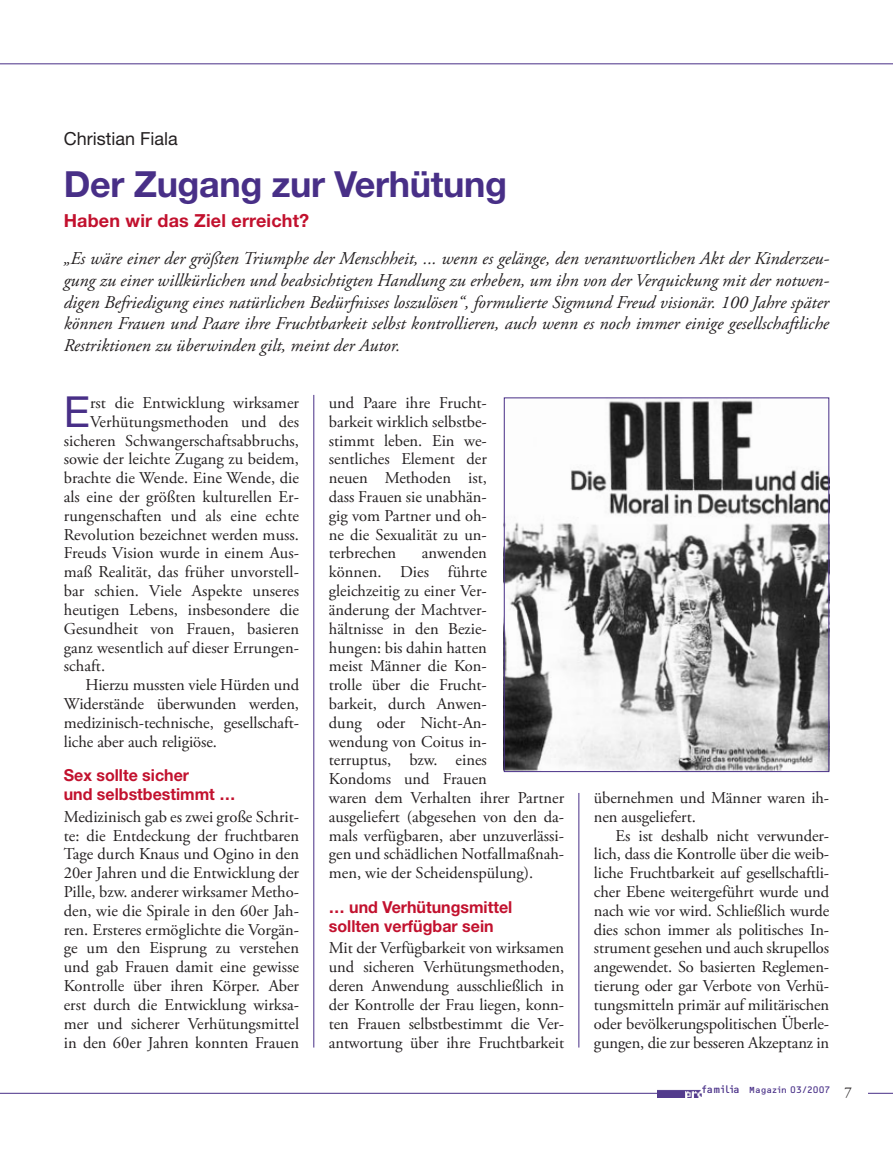
<style>
.page{position:relative;width:893px;height:1149px;background:#fff}
.page>*{position:absolute;margin:0;border:0;box-sizing:border-box;transform-origin:0 0}
.t1{font:42.75px "Helvetica Neue LT Pro";color:#482f87}
.t2{font:700 36px "Helvetica Neue LT Pro";letter-spacing:-.01em;color:#482f87}
.t3{font:italic 18px/21.8px "Adobe Garamond Pro";color:#231f20;text-align:justify}
.t4{font:700 18px "Helvetica Neue LT Pro";letter-spacing:.01em;color:#c2112e}
.t5{font:18px "Helvetica Neue LT Pro";color:#231f20}
.t6{font:16.5px/18.8px "Adobe Garamond Pro";color:#231f20;text-align:justify}
.t7{font:700 16.5px/18.8px "Helvetica Neue LT Pro";color:#c2112e}
.t8{font:15px "Adobe Garamond Pro";color:#231f20}
.t9{font:9px "OCRB Std";letter-spacing:-.08em;color:#482f87}
.s1{font-size:10.5px}
</style>
<div class="page">
<hr style="left:0;top:63px;width:893px;height:1px;background:#482f87">
<hr style="left:0;top:1092px;width:893px;height:1px;background:#482f87">
<div style="left:829px;top:1085px;width:38px;height:17px;background:#fff"></div>
<div style="left:700px;top:1084px;width:49px;height:19px;background:#fff"></div>
<div style="left:745px;top:1087px;width:91px;height:10px;background:#fff"></div>
<img style="left:657px;top:1089px;width:45px;height:7px">
<hr style="left:313px;top:395px;width:1px;height:652px;background:#482f87">
<hr style="left:578px;top:792px;width:1px;height:255px;background:#482f87">
<img style="left:506px;top:400px;width:321px;height:369px">
<div style="left:504px;top:397px;width:325px;height:374px;border:1px solid #482f87"></div>
<p class="t5" style="left:64px;top:128px;width:115px">Christian Fiala</p>
<h2 class="t2" style="left:64px;top:162px;width:445px">Der Zugang zur Verhütung</h2>
<p class="t4" style="left:64px;top:210px;width:247px">Haben wir das Ziel erreicht?</p>
<p class="t3" style="left:64px;top:248px;width:767px">„Es wäre einer der größten Triumphe der Menschheit, ... wenn es gelänge, den verantwortlichen Akt der Kinderzeu&shy;gung zu einer willkürlichen und beabsichtigten Handlung zu erheben, um ihn von der Verquickung mit der notwen&shy;digen Befriedigung eines natürlichen Bedürfnisses loszulösen“, formulierte Sigmund Freud visionär. 100 Jahre später können Frauen und Paare ihre Fruchtbarkeit selbst kontrollieren, auch wenn es noch immer einige gesellschaftliche Restriktionen zu überwinden gilt, meint der Autor.</p>
<h1 class="t1" style="left:64px;top:386px;width:28px">E</h1>
<p class="t6" style="left:90px;top:394px;width:210px">rst die Entwicklung wirksamer</p>
<p class="t6" style="left:90px;top:412px;width:210px">Verhütungsmethoden und des</p>
<p class="t6" style="left:64px;top:431px;width:237px">sicheren Schwangerschaftsabbruchs,</p>
<p class="t6" style="left:64px;top:450px;width:237px">sowie der leichte Zugang zu beidem,</p>
<p class="t6" style="left:64px;top:469px;width:237px">brachte die Wende. Eine Wende, die</p>
<p class="t6" style="left:64px;top:488px;width:237px">als eine der größten kulturellen Er-</p>
<p class="t6" style="left:64px;top:506px;width:237px">rungenschaften und als eine echte</p>
<p class="t6" style="left:64px;top:525px;width:237px">Revolution bezeichnet werden muss.</p>
<p class="t6" style="left:64px;top:544px;width:237px">Freuds Vision wurde in einem Aus-</p>
<p class="t6" style="left:64px;top:563px;width:237px">maß Realität, das früher unvorstell-</p>
<p class="t6" style="left:64px;top:582px;width:237px">bar schien. Viele Aspekte unseres</p>
<p class="t6" style="left:64px;top:600px;width:237px">heutigen Lebens, insbesondere die</p>
<p class="t6" style="left:64px;top:619px;width:237px">Gesundheit von Frauen, basieren</p>
<p class="t6" style="left:64px;top:638px;width:237px">ganz wesentlich auf dieser Errungen-</p>
<p class="t6" style="left:64px;top:657px;width:43px">schaft.</p>
<p class="t6" style="left:85px;top:676px;width:215px">Hierzu mussten viele Hürden und</p>
<p class="t6" style="left:64px;top:694px;width:237px">Widerstände überwunden werden,</p>
<p class="t6" style="left:64px;top:713px;width:237px">medizinisch-technische, gesellschaft-</p>
<p class="t6" style="left:64px;top:732px;width:155px">liche aber auch religiöse.</p>
<p class="t7" style="left:64px;top:765px;width:173px">Sex sollte sicher<br>und selbstbestimmt …</p>
<p class="t6" style="left:64px;top:807px;width:237px">Medizinisch gab es zwei große Schrit&shy;te: die Entdeckung der fruchtbaren Tage durch Knaus und Ogino in den 20er Jahren und die Entwicklung der Pille, bzw. anderer wirksamer Metho&shy;den, wie die Spirale in den 60er Jah&shy;ren. Ersteres ermöglichte die Vorgän&shy;ge um den Eisprung zu verstehen und gab Frauen damit eine gewisse Kontrolle über ihren Körper. Aber erst durch die Entwicklung wirksa&shy;mer und sicherer Verhütungsmittel in den 60er Jahren konnten Frauen</p>
<p class="t6" style="left:329px;top:394px;width:160px">und Paare ihre Frucht&shy;barkeit wirklich selbstbe&shy;stimmt leben. Ein we&shy;sentliches Element der neuen Methoden ist, dass Frauen sie unabhän&shy;gig vom Partner und oh&shy;ne die Sexualität zu un&shy;terbrechen</p>
<p class="t6" style="left:329px;top:544px;width:237px;text-align:left;text-indent:93px">anwenden<br>können. Dies führte<br>gleichzeitig zu einer Ver-<br>änderung der Machtver-<br>hältnisse in den Bezie-<br>hungen: bis dahin hatten<br>meist Männer die Kon-<br>trolle über die Frucht-<br>barkeit, durch Anwen-<br>dung oder Nicht-An-<br>wendung von Coitus in-<br>terruptus, bzw. eines<br>Kondoms und Frauen<br>waren dem Verhalten ihrer Partner ausgeliefert (abgesehen von den da&shy;mals verfügbaren, aber unzuverlässi&shy;gen und schädlichen Notfallmaßnah&shy;men, wie der Scheidenspülung).</p>
<p class="t7" style="left:329px;top:896px;width:185px">… und Verhütungsmittel sollten verfügbar sein</p>
<p class="t6" style="left:329px;top:939px;width:237px">Mit der Verfügbarkeit von wirksamen und sicheren Verhütungsmethoden, deren Anwendung ausschließlich in der Kontrolle der Frau liegen, konn&shy;ten Frauen selbstbestimmt die Ver&shy;antwortung über ihre Fruchtbarkeit</p>
<p class="t6" style="left:594px;top:788px;width:237px">übernehmen und Männer waren ih&shy;nen ausgeliefert.</p>
<p class="t6" style="left:594px;top:826px;width:237px;text-indent:22px">Es ist deshalb nicht verwunder&shy;lich, dass die Kontrolle über die weib&shy;liche Fruchtbarkeit auf gesellschaftli&shy;cher Ebene weitergeführt wurde und nach wie vor wird. Schließlich wurde dies schon immer als politisches In&shy;strument gesehen und auch skrupellos angewendet. So basierten Reglemen&shy;tierung oder gar Verbote von Verhü&shy;tungsmitteln primär auf militärischen oder bevölkerungspolitischen Überle&shy;gungen, die zur besseren Akzeptanz in</p>
<p class="t9" style="left:700px;top:1084px;width:132px"><span class="s1">familia</span> Magazin 03/2007</p>
<p class="t8" style="left:845px;top:1082px;width:9px">7</p>
</div>
